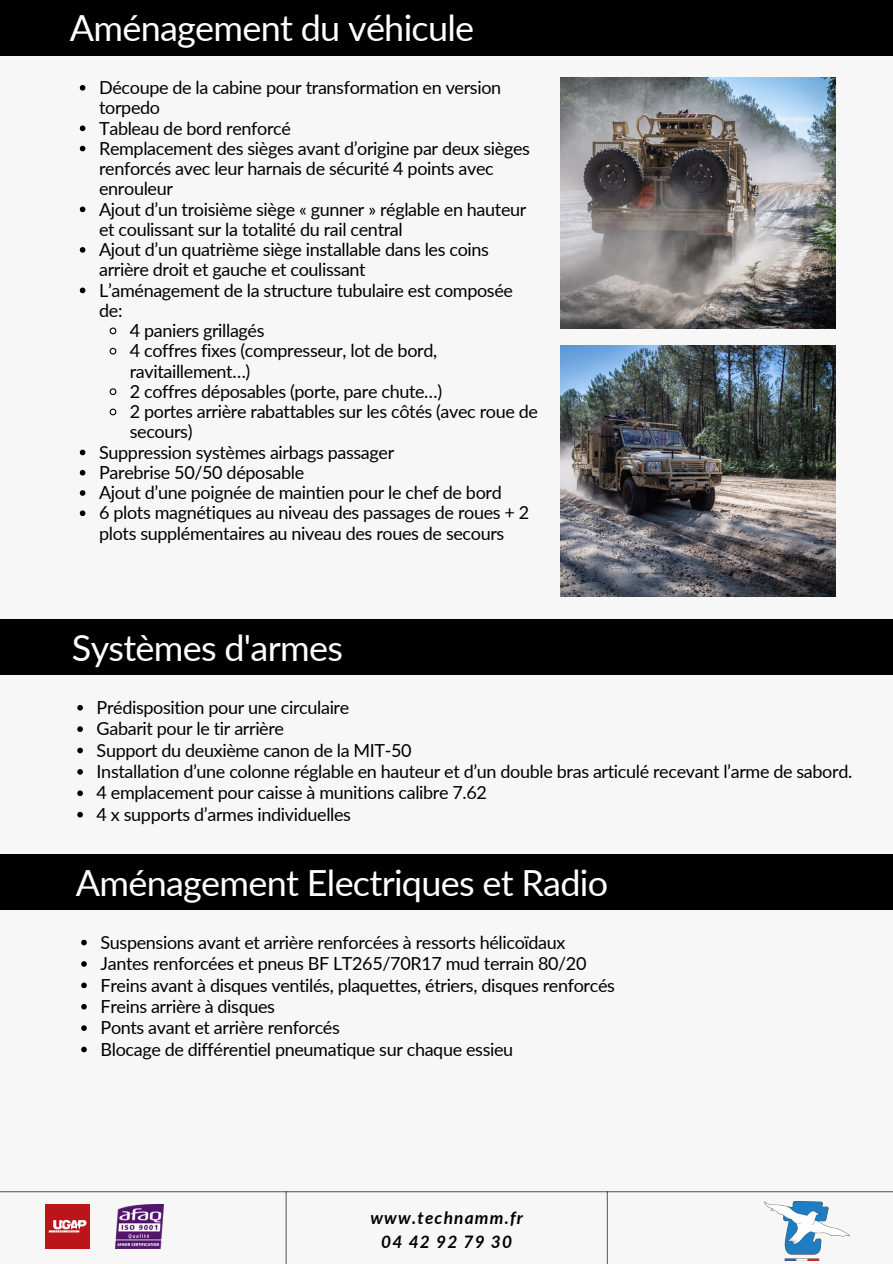
<style>
.page{position:relative;width:893px;height:1264px;background:#fff}
.page>*{position:absolute;margin:0;border:0;box-sizing:border-box;transform-origin:0 0}
.t1{font:36px "Lato";letter-spacing:-.02em;color:#fff}
.t2{font:18px/20.2px "Lato";letter-spacing:-.02em;color:#000}
.t3{font:italic 700 17.25px "Lato";letter-spacing:.07em;color:#000}
</style>
<div class="page">
<div style="left:0;top:0;width:892px;height:1263px;background:#f7f7f7"></div>
<hr style="left:0;top:1191px;width:892px;height:1px;background:#000">
<hr style="left:606px;top:1191px;width:2px;height:72px;background:#000">
<hr style="left:285px;top:1191px;width:2px;height:72px;background:#000">
<img style="left:46px;top:1204px;width:43px;height:44px">
<img style="left:116px;top:1204px;width:47px;height:44px">
<div style="left:0;top:0;width:892px;height:55px;background:#000"></div>
<div style="left:0;top:619px;width:892px;height:56px;background:#000"></div>
<img style="left:764px;top:1201px;width:85px;height:59px">
<div style="left:0;top:854px;width:892px;height:56px;background:#000"></div>
<img style="left:560px;top:346px;width:275px;height:251px">
<svg style="left:80px;top:85px;width:5px;height:6px"></svg>
<svg style="left:80px;top:125px;width:5px;height:6px"></svg>
<svg style="left:80px;top:146px;width:5px;height:5px"></svg>
<svg style="left:80px;top:206px;width:5px;height:6px"></svg>
<svg style="left:80px;top:247px;width:5px;height:6px"></svg>
<svg style="left:80px;top:287px;width:5px;height:6px"></svg>
<svg style="left:109px;top:327px;width:8px;height:8px"></svg>
<svg style="left:109px;top:347px;width:8px;height:8px"></svg>
<svg style="left:109px;top:388px;width:8px;height:7px"></svg>
<svg style="left:109px;top:408px;width:8px;height:8px"></svg>
<svg style="left:80px;top:449px;width:5px;height:6px"></svg>
<svg style="left:80px;top:470px;width:5px;height:5px"></svg>
<svg style="left:80px;top:490px;width:5px;height:6px"></svg>
<svg style="left:80px;top:510px;width:5px;height:6px"></svg>
<svg style="left:77px;top:705px;width:6px;height:5px"></svg>
<svg style="left:77px;top:726px;width:6px;height:6px"></svg>
<svg style="left:77px;top:747px;width:6px;height:6px"></svg>
<svg style="left:77px;top:769px;width:6px;height:5px"></svg>
<svg style="left:77px;top:790px;width:6px;height:6px"></svg>
<svg style="left:77px;top:811px;width:6px;height:6px"></svg>
<svg style="left:81px;top:939px;width:6px;height:6px"></svg>
<svg style="left:81px;top:961px;width:6px;height:5px"></svg>
<svg style="left:81px;top:982px;width:6px;height:6px"></svg>
<svg style="left:81px;top:1004px;width:6px;height:5px"></svg>
<svg style="left:81px;top:1025px;width:6px;height:5px"></svg>
<svg style="left:81px;top:1046px;width:6px;height:6px"></svg>
<img style="left:560px;top:78px;width:275px;height:251px">
<p class="t1" style="left:70px;top:6px;width:406px">Aménagement du véhicule</p>
<p class="t2" style="left:99px;top:77px;width:403px">Découpe de la cabine pour transformation en version torpedo</p>
<p class="t2" style="left:99px;top:117px;width:193px">Tableau de bord renforcé</p>
<p class="t2" style="left:99px;top:138px;width:432px">Remplacement des sièges avant d’origine par deux sièges renforcés avec leur harnais de sécurité 4 points avec enrouleur</p>
<p class="t2" style="left:99px;top:198px;width:428px">Ajout d’un troisième siège « gunner » réglable en hauteur et coulissant sur la totalité du rail central</p>
<p class="t2" style="left:99px;top:239px;width:391px">Ajout d’un quatrième siège installable dans les coins arrière droit et gauche et coulissant</p>
<p class="t2" style="left:99px;top:279px;width:415px">L’aménagement de la structure tubulaire est composée de:</p>
<p class="t2" style="left:130px;top:320px;width:136px">4 paniers grillagés</p>
<p class="t2" style="left:130px;top:340px;width:309px">4 coffres fixes (compresseur, lot de bord, ravitaillement…)</p>
<p class="t2" style="left:130px;top:381px;width:314px">2 coffres déposables (porte, pare chute…)</p>
<p class="t2" style="left:130px;top:401px;width:410px">2 portes arrière rabattables sur les côtés (avec roue de secours)</p>
<h1 class="t2" style="left:99px;top:441px;width:296px">Suppression systèmes airbags passager</h1>
<p class="t2" style="left:99px;top:462px;width:206px">Parebrise 50/50 déposable</p>
<p class="t2" style="left:99px;top:482px;width:404px">Ajout d’une poignée de maintien pour le chef de bord</p>
<p class="t2" style="left:99px;top:502px;width:431px">6 plots magnétiques au niveau des passages de roues + 2 plots supplémentaires au niveau des roues de secours</p>
<p class="t1" style="left:72px;top:625px;width:272px">Systèmes d'armes</p>
<p class="t2" style="left:97px;top:696px;width:254px">Prédisposition pour une circulaire</p>
<p class="t2" style="left:97px;top:718px;width:189px">Gabarit pour le tir arrière</p>
<h1 class="t2" style="left:97px;top:739px;width:316px">Support du deuxième canon de la MIT-50</h1>
<p class="t2" style="left:97px;top:761px;width:757px">Installation d’une colonne réglable en hauteur et d’un double bras articulé recevant l’arme de sabord.</p>
<p class="t2" style="left:97px;top:782px;width:392px">4 emplacement pour caisse à munitions calibre 7.62</p>
<p class="t2" style="left:97px;top:803px;width:256px">4 x supports d’armes individuelles</p>
<p class="t1" style="left:76px;top:860px;width:534px">Aménagement Electriques et Radio</p>
<p class="t2" style="left:100px;top:931px;width:466px">Suspensions avant et arrière renforcées à ressorts hélicoïdaux</p>
<p class="t2" style="left:100px;top:953px;width:487px">Jantes renforcées et pneus BF LT265/70R17 mud terrain 80/20</p>
<p class="t2" style="left:100px;top:974px;width:516px">Freins avant à disques ventilés, plaquettes, étriers, disques renforcés</p>
<p class="t2" style="left:100px;top:995px;width:176px">Freins arrière à disques</p>
<p class="t2" style="left:100px;top:1017px;width:241px">Ponts avant et arrière renforcés</p>
<h2 class="t2" style="left:100px;top:1038px;width:414px">Blocage de différentiel pneumatique sur chaque essieu</h2>
<p class="t3" style="left:370px;top:1207px;width:154px">www.technamm.fr</p>
<p class="t3" style="left:381px;top:1230px;width:132px">04 42 92 79 30</p>
</div>
